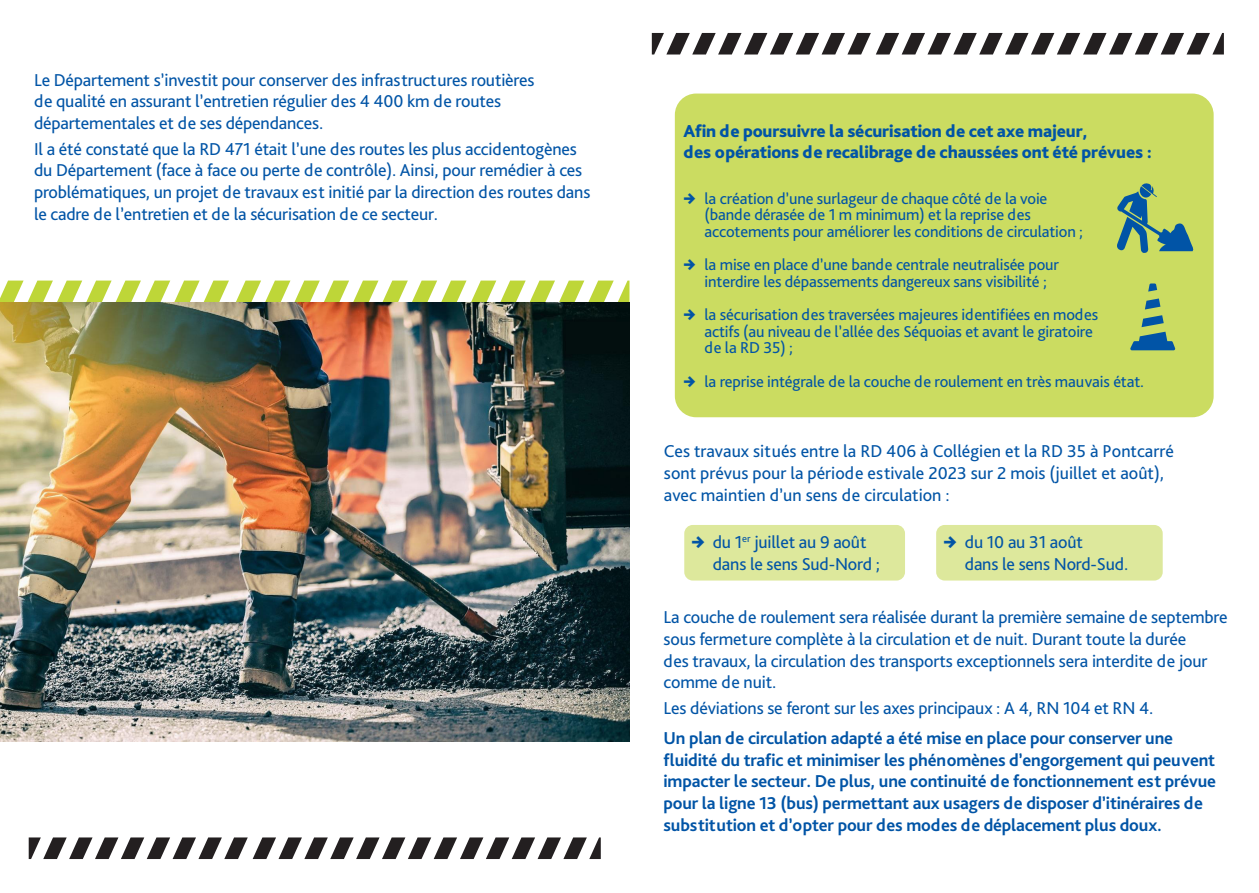
<style>
.page{position:relative;width:1259px;height:893px;background:#fff}
.page>*{position:absolute;margin:0;border:0;box-sizing:border-box;transform-origin:0 0}
.t1{font:18px/21.6px "Bliss Pro";letter-spacing:-.01em;color:#0154a6}
.t2{font:700 18px/21.6px "Bliss Pro";letter-spacing:-.01em;color:#0154a6}
.t3{font:800 18px/21px "Bliss Pro";letter-spacing:-.01em;color:#0154a6}
.t4{font:16.5px/16.5px "Bliss Pro";letter-spacing:-.01em;color:#0154a6}
.s1{font-family:"Galano Grotesque";font-weight:700}
</style>
<div class="page">
<svg style="left:0;top:281px;width:629px;height:22px"></svg>
<svg style="left:652px;top:33px;width:572px;height:22px"></svg>
<div style="left:675px;top:94px;width:538px;height:323px;background:#cbdc61;border-radius:21px"></div>
<svg style="left:1117px;top:183px;width:77px;height:70px"></svg>
<svg style="left:1148px;top:283px;width:9px;height:9px"></svg>
<svg style="left:1145px;top:298px;width:15px;height:11px"></svg>
<svg style="left:1130px;top:315px;width:45px;height:35px"></svg>
<div style="left:684px;top:525px;width:221px;height:56px;background:#dde89c;border-radius:9px"></div>
<div style="left:936px;top:525px;width:226px;height:56px;background:#dde89c;border-radius:9px"></div>
<img style="left:0;top:303px;width:629px;height:438px">
<svg style="left:29px;top:837px;width:572px;height:22px"></svg>
<p class="t1" style="left:34px;top:69px;width:502px">Le Département s’investit pour conserver des infrastructures routières de qualité en assurant l’entretien régulier des 4 400 km de routes départementales et de ses dépendances.</p>
<p class="t1" style="left:34px;top:138px;width:558px">Il a été constaté que la RD 471 était l’une des routes les plus accidentogènes du Département (face à face ou perte de contrôle). Ainsi, pour remédier à ces problématiques, un projet de travaux est initié par la direction des routes dans le cadre de l’entretien et de la sécurisation de ce secteur.</p>
<p class="t3" style="left:683px;top:120px;width:470px">Afin de poursuivre la sécurisation de cet axe majeur,<br>des opérations de recalibrage de chaussées ont été prévues :</p>
<p class="t4" style="left:704px;top:190px;width:380px;text-indent:-21px"><span class="s1">→</span> la création d’une surlageur de chaque côté de la voie (bande dérasée de 1 m minimum) et la reprise des accotements pour améliorer les conditions de circulation ;</p>
<p class="t4" style="left:683px;top:256px;width:377px;text-align:center"><span class="s1">→</span> la mise en place d’une bande centrale neutralisée pour interdire les dépassements dangereux sans visibilité ;</p>
<p class="t4" style="left:704px;top:306px;width:395px;text-indent:-21px"><span class="s1">→</span> la sécurisation des traversées majeures identifiées en modes actifs (au niveau de l’allée des Séquoias et avant le giratoire de la RD 35) ;</p>
<p class="t4" style="left:683px;top:373px;width:462px"><span class="s1">→</span> la reprise intégrale de la couche de roulement en très mauvais état.</p>
<p class="t1" style="left:664px;top:440px;width:511px">Ces travaux situés entre la RD 406 à Collégien et la RD 35 à Pontcarré sont prévus pour la période estivale 2023 sur 2 mois (juillet et août), avec maintien d’un sens de circulation :</p>
<p class="t1" style="left:713px;top:531px;width:169px;text-indent:-21px"><span class="s1">→</span> du 1<sup>er</sup> juillet au 9 août dans le sens Sud-Nord ;</p>
<p class="t1" style="left:965px;top:531px;width:165px;text-indent:-21px"><span class="s1">→</span> du 10 au 31 août<br>dans le sens Nord-Sud.</p>
<p class="t1" style="left:663px;top:606px;width:565px">La couche de roulement sera réalisée durant la première semaine de septembre sous fermeture complète à la circulation et de nuit. Durant toute la durée<br>des travaux, la circulation des transports exceptionnels sera interdite de jour comme de nuit.</p>
<p class="t1" style="left:663px;top:697px;width:491px">Les déviations se feront sur les axes principaux : A 4, RN 104 et RN 4.</p>
<p class="t2" style="left:663px;top:727px;width:554px">Un plan de circulation adapté a été mise en place pour conserver une fluidité du trafic et minimiser les phénomènes d’engorgement qui peuvent impacter le secteur. De plus, une continuité de fonctionnement est prévue pour la ligne 13 (bus) permettant aux usagers de disposer d’itinéraires de substitution et d’opter pour des modes de déplacement plus doux.</p>
</div>
